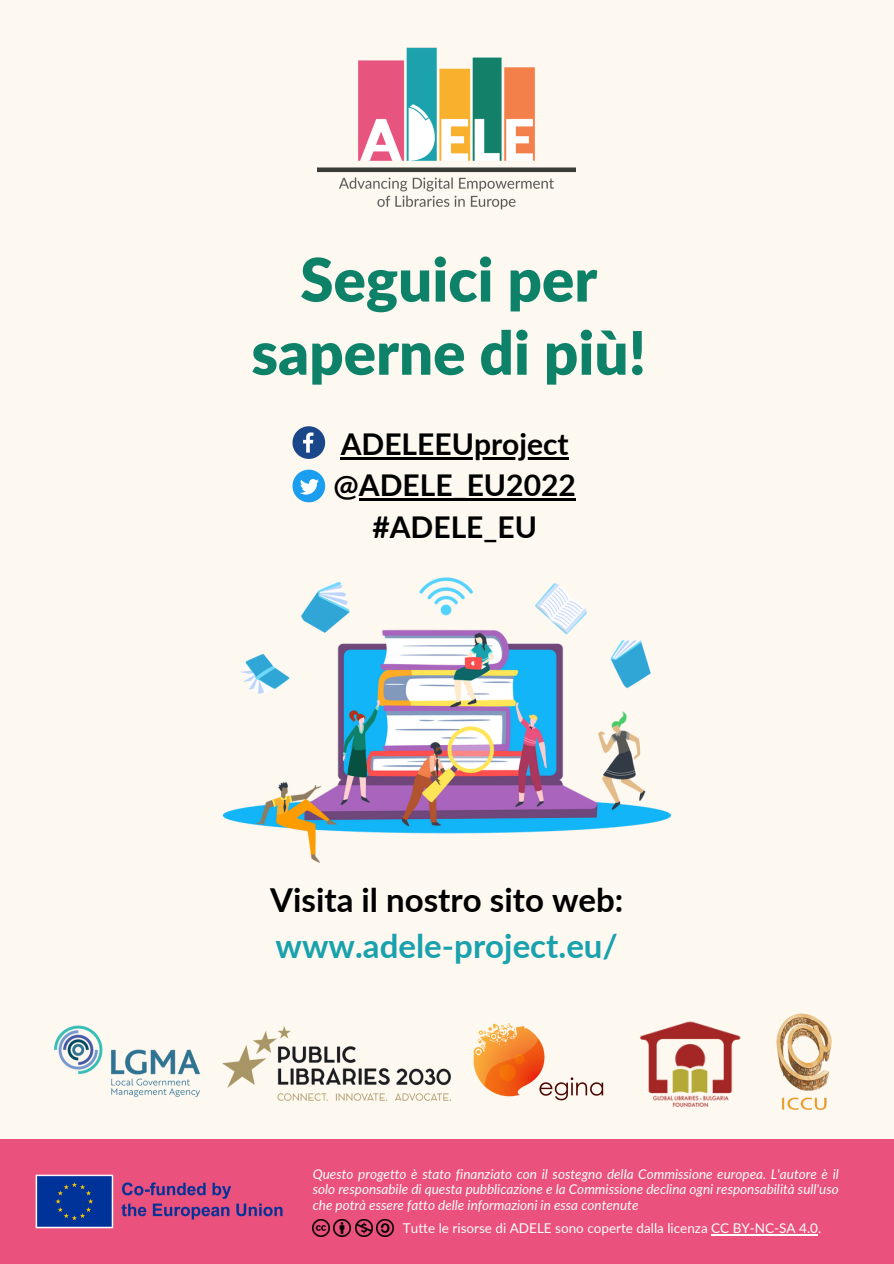
<style>
.page{position:relative;width:894px;height:1264px;background:#fff}
.page>*{position:absolute;margin:0;border:0;box-sizing:border-box;transform-origin:0 0}
.t1{font:900 60px/73.2px "Lato";color:#0e8169;text-align:center}
.t2{font:700 33px "Lato";color:#000}
.t3{font:700 33px "Lato";color:#19a2ad}
.t4{font:700 30px/41.7px "Lato";color:#000;text-align:center}
.t5{font:italic 13.5px/15.8px "Lato";color:#fff;text-align:justify}
.t6{font:13.5px "Lato";color:#fff}
</style>
<div class="page">
<div style="left:0;top:0;width:893px;height:1263px;background:#fdf8f0"></div>
<img style="left:318px;top:47px;width:257px;height:163px">
<div style="left:0;top:1139px;width:893px;height:124px;background:#ea517c"></div>
<img style="left:35px;top:1174px;width:248px;height:55px">
<img style="left:222px;top:577px;width:450px;height:286px">
<svg style="left:292px;top:426px;width:33px;height:33px"></svg>
<svg style="left:292px;top:469px;width:33px;height:33px"></svg>
<hr style="left:340px;top:457px;width:228px;height:2px;background:#000">
<hr style="left:359px;top:498px;width:216px;height:3px;background:#000">
<img style="left:473px;top:1023px;width:131px;height:78px">
<img style="left:54px;top:1025px;width:169px;height:72px">
<img style="left:776px;top:1013px;width:55px;height:97px">
<img style="left:223px;top:1026px;width:227px;height:74px">
<img style="left:639px;top:1021px;width:102px;height:86px">
<hr style="left:711px;top:1233px;width:106px;height:1px;background:#fff">
<img style="left:312px;top:1219px;width:17px;height:17px">
<img style="left:334px;top:1219px;width:17px;height:17px">
<img style="left:355px;top:1219px;width:17px;height:17px">
<img style="left:376px;top:1219px;width:17px;height:17px">
<h1 class="t1" style="left:251px;top:242px;width:396px">Seguici per saperne di più!</h1>
<h3 class="t4" style="left:333px;top:422px;width:244px">ADELEEUproject @ADELE_EU2022 #ADELE_EU</h3>
<h2 class="t2" style="left:270px;top:879px;width:354px">Visita il nostro sito web:</h2>
<h2 class="t3" style="left:275px;top:925px;width:344px">www.adele-project.eu/</h2>
<p class="t5" style="left:312px;top:1165px;width:527px">Questo progetto è stato finanziato con il sostegno della Commissione europea. L'autore è il solo responsabile di questa pubblicazione e la Commissione declina ogni responsabilità sull'uso che potrà essere fatto delle informazioni in essa contenute</p>
<p class="t6" style="left:403px;top:1219px;width:420px">Tutte le risorse di ADELE sono coperte dalla licenza CC BY-NC-SA 4.0.</p>
</div>
